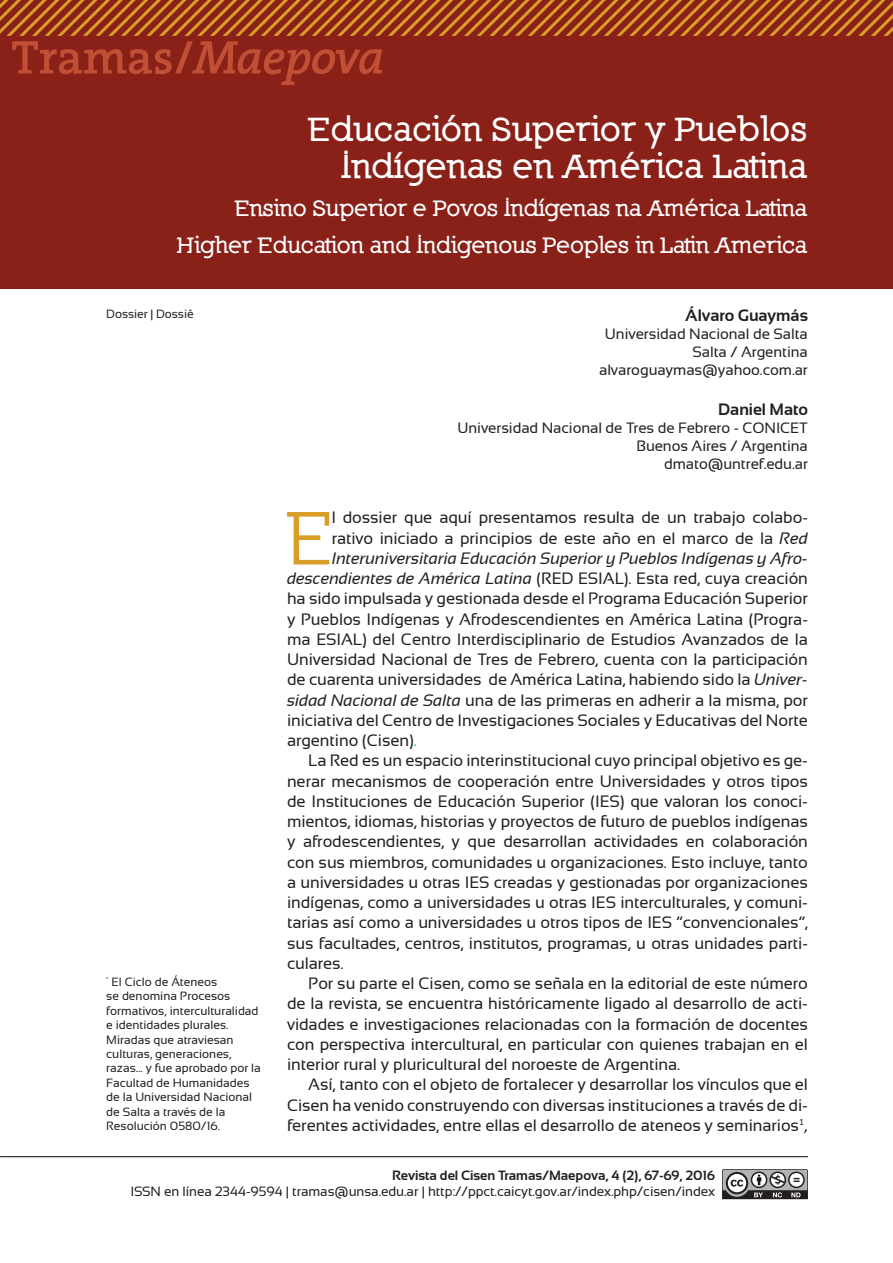
<style>
.page{position:relative;width:893px;height:1263px;background:#fff}
.page>*{position:absolute;margin:0;border:0;box-sizing:border-box;transform-origin:0 0}
.t1{font:700 75.45px "Nilland";color:#da9d27}
.t2{font:36px/37.5px "Nilland Small Caps Bold";letter-spacing:-.005em;color:#fff;text-align:right}
.t3{font:24px/37.5px "Nilland Small Caps Bold";letter-spacing:-.015em;color:#fff;text-align:right}
.t4{font:16.5px "Sansation";letter-spacing:-.005em;color:#231f20}
.t5{font:italic 16.5px "Sansation";letter-spacing:-.005em;color:#231f20}
.t6{font:700 16.5px "Sansation";letter-spacing:-.005em;color:#231f20}
.t7{font:15px/18px "Sansation";letter-spacing:-.005em;color:#231f20;text-align:right}
.t8{font:13.5px "Sansation";letter-spacing:-.005em;color:#231f20}
.t9{font:700 13.5px "Sansation";letter-spacing:-.005em;color:#231f20}
.t10{font:12px/14.4px "Sansation";color:#231f20}
.s1{font-style:italic}
.s2{color:#00b0f0}
.s3{font-family:"Calibri"}
</style>
<div class="page">
<svg style="left:722px;top:1169px;width:86px;height:30px"></svg>
<hr style="left:0;top:1156px;width:808px;height:1px;background:#231f20">
<div style="left:0;top:0;width:893px;height:289px;background:#892119"></div>
<svg style="left:0;top:0;width:893px;height:85px"></svg>
<h2 class="t2" style="left:308px;top:109px;width:501px">Educación Superior y Pueblos<br>Indígenas en América Latina</h2>
<h3 class="t3" style="left:177px;top:188px;width:632px">Ensino Superior e Povos Indígenas na América Latina<br>Higher Education and Indigenous Peoples in Latin America</h3>
<p class="t10" style="left:106px;top:306px;width:89px">Dossier | Dossiê</p>
<p class="t10" style="left:106px;top:974px;width:156px"><sup>º</sup> El Ciclo de Áteneos<br>se denomina Procesos formativos, interculturalidad e identidades plurales.<br>Miradas que atraviesan culturas, generaciones, razas… y fue aprobado por la<br>Facultad de Humanidades de la Universidad Nacional de Salta a través de la<br>Resolución 0580/16.</p>
<p class="t6" style="left:685px;top:306px;width:124px">Álvaro Guaymás</p>
<p class="t7" style="left:599px;top:325px;width:210px">Universidad Nacional de Salta<br>Salta / Argentina alvaroguaymas@yahoo.com.ar</p>
<p class="t6" style="left:718px;top:400px;width:91px">Daniel Mato</p>
<p class="t7" style="left:457px;top:419px;width:352px">Universidad Nacional de Tres de Febrero - CONICET<br>Buenos Aires / Argentina<br>dmato@untref.edu.ar</p>
<h1 class="t1" style="left:286px;top:494px;width:47px">E</h1>
<p class="t4" style="left:332px;top:508px;width:478px">l dossier que aquí presentamos resulta de un trabajo colabo-</p>
<p class="t4" style="left:332px;top:529px;width:478px">rativo iniciado a principios de este año en el marco de la <span class="s1">Red</span></p>
<p class="t5" style="left:332px;top:549px;width:478px">Interuniversitaria Educación Superior y Pueblos Indígenas y Afro-</p>
<p class="t4" style="left:287px;top:569px;width:522px"><span class="s1">descendientes de América Latina</span> (RED ESIAL). Esta red, cuya creación</p>
<p class="t4" style="left:287px;top:589px;width:522px">ha sido impulsada y gestionada desde el Programa Educación Superior</p>
<p class="t4" style="left:287px;top:610px;width:522px">y Pueblos Indígenas y Afrodescendientes en América Latina (Progra-</p>
<p class="t4" style="left:287px;top:630px;width:522px">ma ESIAL) del Centro Interdisciplinario de Estudios Avanzados de la</p>
<p class="t4" style="left:287px;top:650px;width:522px">Universidad Nacional de Tres de Febrero, cuenta con la participación</p>
<p class="t4" style="left:287px;top:670px;width:522px">de cuarenta universidades de América Latina, habiendo sido la <span class="s1">Univer-</span></p>
<p class="t4" style="left:287px;top:691px;width:522px"><span class="s1">sidad Nacional de Salta</span> una de las primeras en adherir a la misma, por</p>
<p class="t4" style="left:287px;top:711px;width:522px">iniciativa del Centro de Investigaciones Sociales y Educativas del Norte</p>
<p class="t4" style="left:287px;top:731px;width:131px">argentino (Cisen)<span class="s2">.</span></p>
<p class="t4" style="left:308px;top:751px;width:501px">La Red es un espacio interinstitucional cuyo principal objetivo es ge-</p>
<p class="t4" style="left:287px;top:772px;width:522px">nerar mecanismos de cooperación entre Universidades y otros tipos</p>
<p class="t4" style="left:287px;top:792px;width:522px">de Instituciones de Educación Superior (IES) que valoran los conoci-</p>
<p class="t4" style="left:287px;top:812px;width:522px">mientos, idiomas, historias y proyectos de futuro de pueblos indígenas</p>
<p class="t4" style="left:287px;top:832px;width:522px">y afrodescendientes, y que desarrollan actividades en colaboración</p>
<p class="t4" style="left:287px;top:853px;width:522px">con sus miembros, comunidades u organizaciones. Esto incluye, tanto</p>
<p class="t4" style="left:287px;top:873px;width:522px">a universidades u otras IES creadas y gestionadas por organizaciones</p>
<p class="t4" style="left:287px;top:893px;width:522px">indígenas, como a universidades u otras IES interculturales, y comuni-</p>
<p class="t4" style="left:287px;top:913px;width:522px">tarias así como a universidades u otros tipos de IES “convencionales”,</p>
<p class="t4" style="left:287px;top:934px;width:522px">sus facultades, centros, institutos, programas, u otras unidades parti-</p>
<p class="t4" style="left:287px;top:954px;width:58px">culares.</p>
<p class="t4" style="left:308px;top:974px;width:501px">Por su parte el Cisen, como se señala en la editorial de este número</p>
<p class="t4" style="left:287px;top:994px;width:522px">de la revista, se encuentra históricamente ligado al desarrollo de acti-</p>
<p class="t4" style="left:287px;top:1015px;width:522px">vidades e investigaciones relacionadas con la formación de docentes</p>
<p class="t4" style="left:287px;top:1035px;width:522px">con perspectiva intercultural, en particular con quienes trabajan en el</p>
<p class="t4" style="left:287px;top:1055px;width:395px">interior rural y pluricultural del noroeste de Argentina.</p>
<p class="t4" style="left:308px;top:1075px;width:501px">Así, tanto con el objeto de fortalecer y desarrollar los vínculos que el</p>
<p class="t4" style="left:287px;top:1095px;width:522px">Cisen ha venido construyendo con diversas instituciones a través de di-</p>
<p class="t4" style="left:287px;top:1116px;width:522px">ferentes actividades, entre ellas el desarrollo de ateneos y seminarios<sup>1</sup><span class="s3">,</span></p>
<p class="t9" style="left:392px;top:1168px;width:324px">Revista del Cisen Tramas/Maepova, 4 (2), 67-69, 2016</p>
<p class="t8" style="left:130px;top:1184px;width:586px">ISSN en línea 2344-9594 | tramas@unsa.edu.ar | http://ppct.caicyt.gov.ar/index.php/cisen/index</p>
</div>
